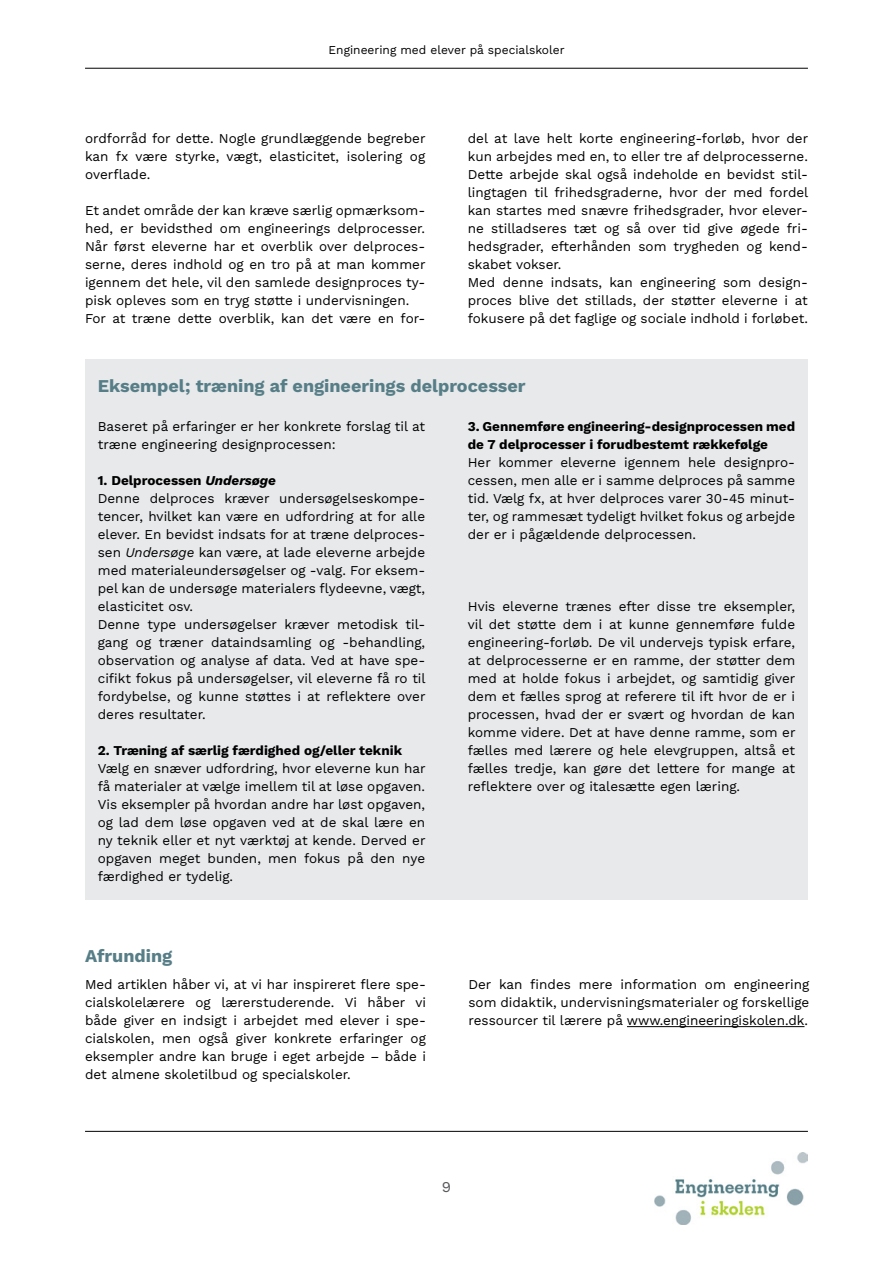
<style>
.page{position:relative;width:893px;height:1263px;background:#fff}
.page>*{position:absolute;margin:0;border:0;box-sizing:border-box;transform-origin:0 0}
.t1{font:700 18px "Work Sans";color:#577e87}
.t2{font:15px "Work Sans";color:#58595b}
.t3{font:13.5px/18px "Work Sans";color:#000;text-align:justify}
.t4{font:700 13.5px/18px "Work Sans";color:#000}
.t5{font:12px "Work Sans";color:#000}
.s1{font-weight:700}
.s2{font-weight:700;font-style:italic}
.s3{font-style:italic}
</style>
<div class="page">
<img style="left:654px;top:1152px;width:154px;height:73px">
<hr style="left:85px;top:1131px;width:723px;height:1px;background:#000">
<hr style="left:85px;top:68px;width:723px;height:1px;background:#000">
<div style="left:85px;top:359px;width:723px;height:540px;background:#e7e9eb"></div>
<hr style="left:627px;top:1026px;width:177px;height:1px;background:#000">
<p class="t5" style="left:329px;top:40px;width:238px">Engineering med elever på specialskoler</p>
<p class="t3" style="left:85px;top:129px;width:342px">ordforråd for dette. Nogle grundlæggende begreber kan fx være styrke, vægt, elasticitet, isolering og overflade.</p>
<p class="t3" style="left:85px;top:201px;width:342px;text-align:left">Et andet område der kan kræve særlig opmærksom&shy;hed, er bevidsthed om engineerings delprocesser.<br>Når først eleverne har et overblik over delproces&shy;serne, deres indhold og en tro på at man kommer igennem det hele, vil den samlede designproces ty&shy;pisk opleves som en tryg støtte i undervisningen.<br>For at træne dette overblik, kan det være en for-</p>
<p class="t3" style="left:468px;top:129px;width:342px;text-align:left">del at lave helt korte engineering-forløb, hvor der kun arbejdes med en, to eller tre af delprocesserne.<br>Dette arbejde skal også indeholde en bevidst stil&shy;lingtagen til frihedsgraderne, hvor der med fordel kan startes med snævre frihedsgrader, hvor elever&shy;ne stilladseres tæt og så over tid give øgede fri&shy;hedsgrader, efterhånden som trygheden og kend&shy;skabet vokser.<br>Med denne indsats, kan engineering som design&shy;proces blive det stillads, der støtter eleverne i at fokusere på det faglige og sociale indhold i forløbet.</p>
<h1 class="t1" style="left:98px;top:372px;width:429px">Eksempel; træning af engineerings delprocesser</h1>
<p class="t3" style="left:98px;top:417px;width:329px">Baseret på erfaringer er her konkrete forslag til at træne engineering designprocessen:</p>
<p class="t3" style="left:98px;top:471px;width:329px;text-align:left"><span class="s1">1. Delprocessen</span> <span class="s2">Undersøge<br></span>Denne delproces kræver undersøgelseskompe&shy;tencer, hvilket kan være en udfordring at for alle elever. En bevidst indsats for at træne delproces&shy;sen <span class="s3">Undersøge</span> kan være, at lade eleverne arbejde med materialeundersøgelser og -valg. For eksem&shy;pel kan de undersøge materialers flydeevne, vægt, elasticitet osv.<br>Denne type undersøgelser kræver metodisk til&shy;gang og træner dataindsamling og -behandling, observation og analyse af data. Ved at have spe&shy;cifikt fokus på undersøgelser, vil eleverne få ro til fordybelse, og kunne støttes i at reflektere over deres resultater.</p>
<p class="t4" style="left:98px;top:741px;width:306px">2. Træning af særlig færdighed og/eller teknik</p>
<p class="t3" style="left:98px;top:759px;width:329px">Vælg en snæver udfordring, hvor eleverne kun har få materialer at vælge imellem til at løse opgaven.<br>Vis eksempler på hvordan andre har løst opgaven, og lad dem løse opgaven ved at de skal lære en ny teknik eller et nyt værktøj at kende. Derved er opgaven meget bunden, men fokus på den nye færdighed er tydelig.</p>
<p class="t4" style="left:468px;top:417px;width:329px">3. Gennemføre engineering-designprocessen med de 7 delprocesser i forudbestemt rækkefølge</p>
<p class="t3" style="left:468px;top:453px;width:329px">Her kommer eleverne igennem hele designpro&shy;cessen, men alle er i samme delproces på samme tid. Vælg fx, at hver delproces varer 30-45 minut&shy;ter, og rammesæt tydeligt hvilket fokus og arbejde der er i pågældende delprocessen.</p>
<p class="t3" style="left:468px;top:597px;width:329px">Hvis eleverne trænes efter disse tre eksempler, vil det støtte dem i at kunne gennemføre fulde engineering-forløb. De vil undervejs typisk erfare, at delprocesserne er en ramme, der støtter dem med at holde fokus i arbejdet, og samtidig giver dem et fælles sprog at referere til ift hvor de er i processen, hvad der er svært og hvordan de kan komme videre. Det at have denne ramme, som er fælles med lærere og hele elevgruppen, altså et fælles tredje, kan gøre det lettere for mange at reflektere over og italesætte egen læring.</p>
<h1 class="t1" style="left:85px;top:942px;width:89px">Afrunding</h1>
<p class="t3" style="left:85px;top:975px;width:342px">Med artiklen håber vi, at vi har inspireret flere spe&shy;cialskolelærere og lærerstuderende. Vi håber vi både giver en indsigt i arbejdet med elever i spe&shy;cialskolen, men også giver konkrete erfaringer og eksempler andre kan bruge i eget arbejde – både i det almene skoletilbud og specialskoler.</p>
<p class="t3" style="left:468px;top:975px;width:342px">Der kan findes mere information om engineering som didaktik, undervisningsmaterialer og forskellige ressourcer til lærere på www.engineeringiskolen.dk.</p>
<p class="t2" style="left:442px;top:1175px;width:11px">9</p>
</div>
